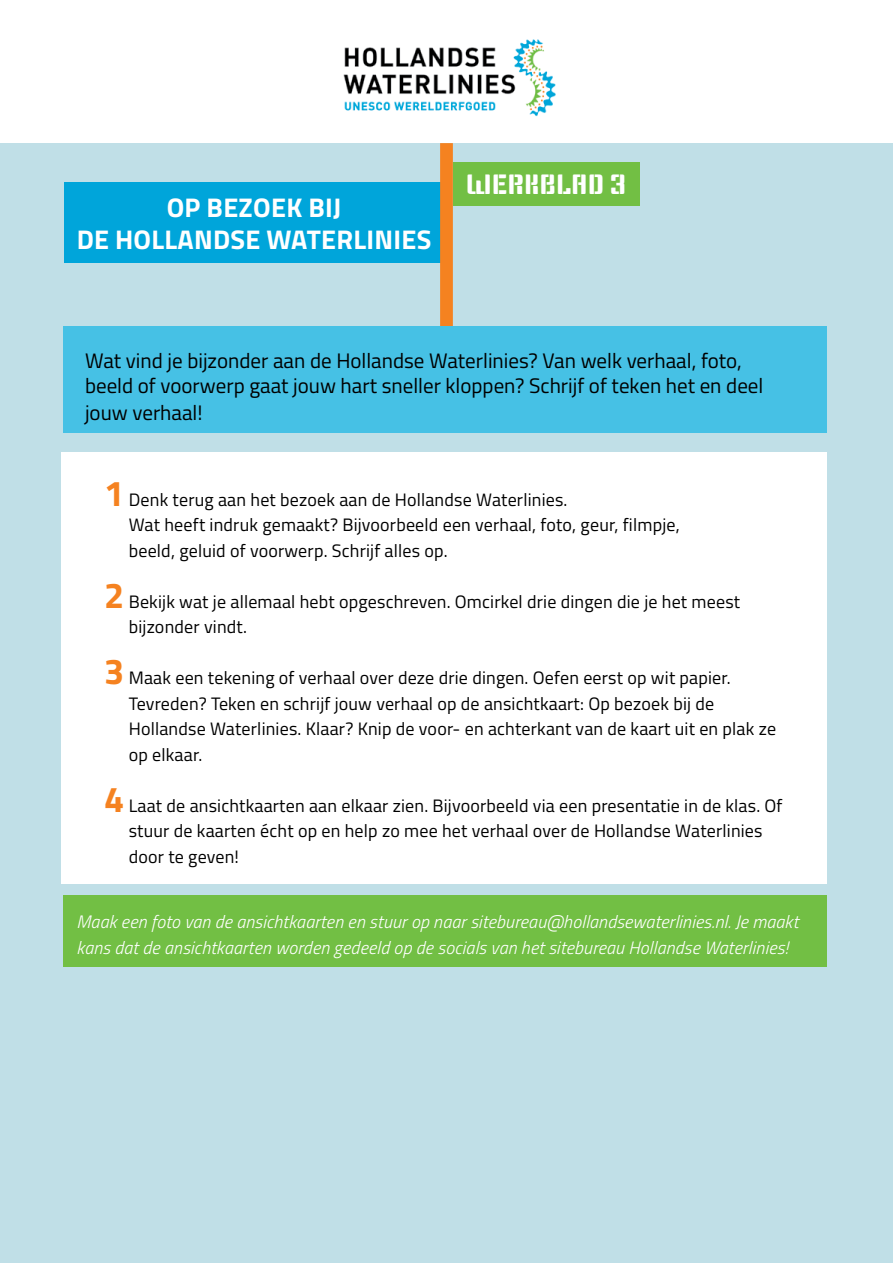
<style>
.page{position:relative;width:893px;height:1263px;background:#fff}
.page>*{position:absolute;margin:0;border:0;box-sizing:border-box;transform-origin:0 0}
.t1{font:700 27px/32.4px "Titillium Web";letter-spacing:.01em;color:#fff;text-align:center}
.t2{font:27px "Keania One";color:#fff}
.t3{font:21px/26.2px "Titillium Web";color:#000}
.t4{font:18px/25.5px "Titillium Web";letter-spacing:.01em;color:#000}
.t5{font:italic 300 18px/25.5px "Titillium Web";letter-spacing:.01em;color:#fff}
.s1{font-weight:700;font-size:36px;color:#f58220}
</style>
<div class="page">
<div style="left:0;top:143px;width:893px;height:1120px;background:#c0dfe7"></div>
<img style="left:343px;top:39px;width:213px;height:78px">
<div style="left:64px;top:182px;width:380px;height:80px;background:#00a5da"></div>
<div style="left:453px;top:163px;width:186px;height:43px;background:#72bf44"></div>
<div style="left:440px;top:143px;width:13px;height:201px;background:#f58220"></div>
<div style="left:64px;top:327px;width:763px;height:106px;background:#46c1e5"></div>
<div style="left:62px;top:452px;width:765px;height:432px;background:#fff"></div>
<div style="left:64px;top:895px;width:763px;height:71px;background:#72bf44"></div>
<h1 class="t1" style="left:77px;top:190px;width:356px">OP BEZOEK BIJ<br>DE HOLLANDSE WATERLINIES</h1>
<h1 class="t2" style="left:466px;top:167px;width:162px">WERKBLAD 3</h1>
<p class="t3" style="left:85px;top:346px;width:680px">Wat vind je bijzonder aan de Hollandse Waterlinies? Van welk verhaal, foto, beeld of voorwerp gaat jouw hart sneller kloppen? Schrijf of teken het en deel jouw verhaal!</p>
<p class="t4" style="left:129px;top:486px;width:552px;text-indent:-25px"><span class="s1">1</span> Denk terug aan het bezoek aan de Hollandse Waterlinies.<br>Wat heeft indruk gemaakt? Bijvoorbeeld een verhaal, foto, geur, filmpje, beeld, geluid of voorwerp. Schrijf alles op.</p>
<p class="t4" style="left:129px;top:588px;width:613px;text-indent:-25px"><span class="s1">2</span> Bekijk wat je allemaal hebt opgeschreven. Omcirkel drie dingen die je het meest bijzonder vindt.</p>
<p class="t4" style="left:129px;top:664px;width:649px;text-indent:-25px"><span class="s1">3</span> Maak een tekening of verhaal over deze drie dingen. Oefen eerst op wit papier.<br>Tevreden? Teken en schrijf jouw verhaal op de ansichtkaart: Op bezoek bij de Hollandse Waterlinies. Klaar? Knip de voor- en achterkant van de kaart uit en plak ze op elkaar.</p>
<p class="t4" style="left:129px;top:792px;width:655px;text-indent:-25px"><span class="s1">4</span> Laat de ansichtkaarten aan elkaar zien. Bijvoorbeeld via een presentatie in de klas. Of stuur de kaarten écht op en help zo mee het verhaal over de Hollandse Waterlinies door te geven!</p>
<p class="t5" style="left:77px;top:908px;width:723px">Maak een foto van de ansichtkaarten en stuur op naar sitebureau@hollandsewaterlinies.nl. Je maakt kans dat de ansichtkaarten worden gedeeld op de socials van het sitebureau Hollandse Waterlinies!</p>
</div>
